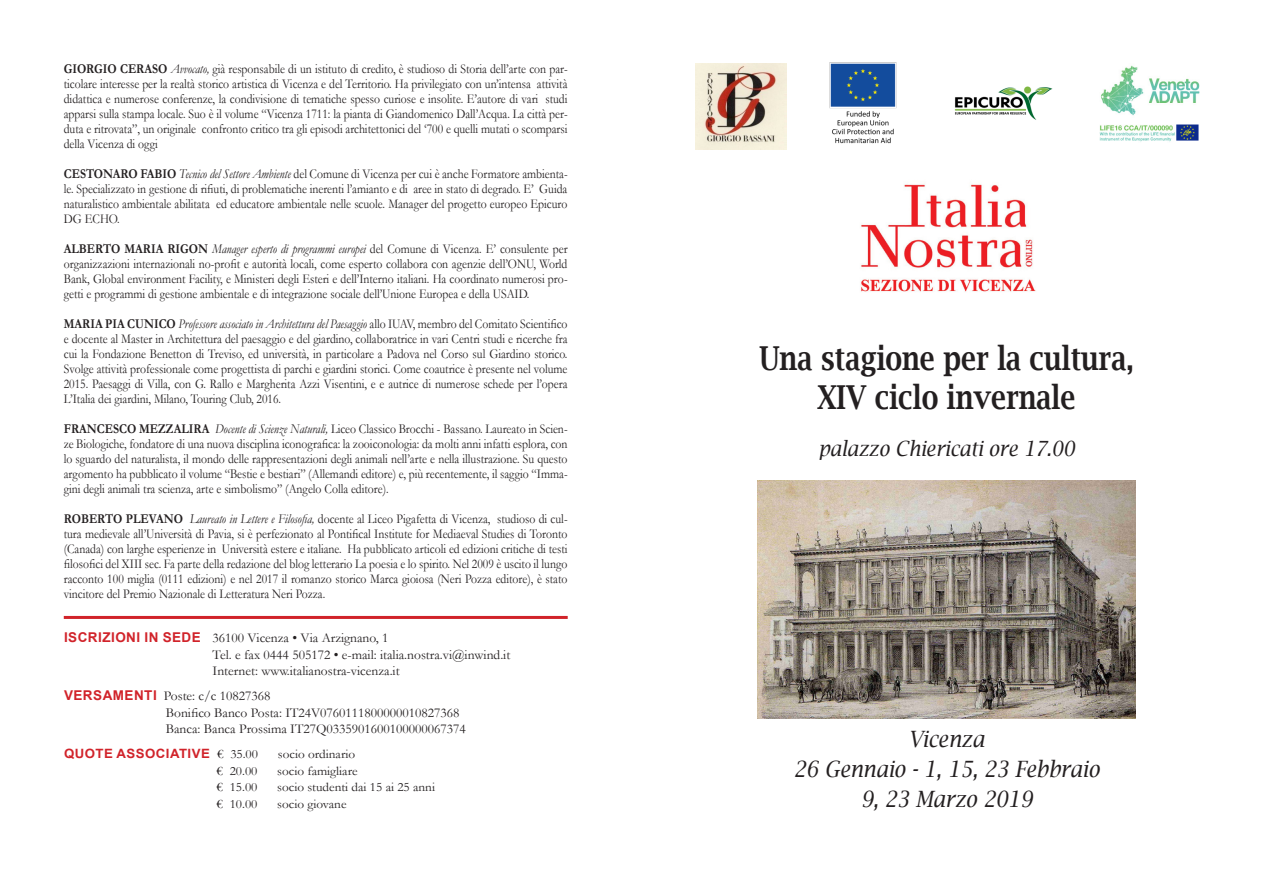
<style>
.page{position:relative;width:1263px;height:893px;background:#fff}
.page>*{position:absolute;margin:0;border:0;box-sizing:border-box;transform-origin:0 0}
.t1{font:600 33px "Lucida Bright";color:#231f20;scale:.82 1}
.t2{font:italic 22.5px "Lucida Bright";color:#231f20;scale:.9 1}
.t3{font:italic 21px "Lucida Bright";color:#231f20;scale:.9 1}
.t4{font:13.5px/15px "Garamond";color:#231f20;text-align:justify;scale:.87 1}
.t5{font:13.5px "Garamond";color:#231f20}
.t6{font:12.9px "Garamond";color:#231f20}
.t7{font:700 12.9px "Arial";letter-spacing:.035em;color:#d1232a}
.s1{font-weight:700}
.s2{font-style:italic}
.s3{font-family:"Arial";font-weight:700;color:#d1232a}
.s4{font-family:"Garamond";font-weight:400;color:#231f20}
</style>
<div class="page">
<img style="left:758px;top:480px;width:377px;height:239px">
<hr style="left:64px;top:616px;width:504px;height:3px;background:#d1232a">
<img style="left:829px;top:62px;width:68px;height:82px">
<img style="left:695px;top:64px;width:92px;height:85px">
<img style="left:1099px;top:65px;width:101px;height:77px">
<img style="left:954px;top:86px;width:99px;height:34px">
<img style="left:861px;top:184px;width:175px;height:108px">
<p class="t4" style="left:64px;top:61px;width:581px"><span class="s1">GIORGIO CERASO</span> <span class="s2">Avvocato,</span> già responsabile di un istituto di credito, è studioso di Storia dell’arte con par&shy;ticolare interesse per la realtà storico artistica di Vicenza e del Territorio. Ha privilegiato con un’intensa attività didattica e numerose conferenze, la condivisione di tematiche spesso curiose e insolite. E’autore di vari studi apparsi sulla stampa locale. Suo è il volume “Vicenza 1711: la pianta di Giandomenico Dall’Acqua. La città per&shy;duta e ritrovata”, un originale confronto critico tra gli episodi architettonici del ‘700 e quelli mutati o scomparsi della Vicenza di oggi</p>
<p class="t4" style="left:64px;top:166px;width:581px"><span class="s1">CESTONARO FABIO</span> <span class="s2">Tecnico del Settore Ambiente</span> del Comune di Vicenza per cui è anche Formatore ambienta&shy;le. Specializzato in gestione di rifiuti, di problematiche inerenti l’amianto e di aree in stato di degrado. E’ Guida naturalistico ambientale abilitata ed educatore ambientale nelle scuole. Manager del progetto europeo Epicuro DG ECHO.</p>
<p class="t4" style="left:64px;top:241px;width:581px"><span class="s1">ALBERTO MARIA RIGON</span> <span class="s2">Manager esperto di programmi europei</span> del Comune di Vicenza. E’ consulente per organizzazioni internazionali no-profit e autorità locali, come esperto collabora con agenzie dell’ONU, World Bank, Global environment Facility, e Ministeri degli Esteri e dell’Interno italiani. Ha coordinato numerosi pro&shy;getti e programmi di gestione ambientale e di integrazione sociale dell’Unione Europea e della USAID.</p>
<p class="t4" style="left:64px;top:316px;width:581px"><span class="s1">MARIA PIA CUNICO</span> <span class="s2">Professore associato in Architettura del Paesaggio</span> allo IUAV, membro del Comitato Scientifico e docente al Master in Architettura del paesaggio e del giardino, collaboratrice in vari Centri studi e ricerche fra cui la Fondazione Benetton di Treviso, ed università, in particolare a Padova nel Corso sul Giardino storico.<br>Svolge attività professionale come progettista di parchi e giardini storici. Come coautrice è presente nel volume 2015. Paesaggi di Villa, con G. Rallo e Margherita Azzi Visentini, e e autrice di numerose schede per l’opera L’Italia dei giardini, Milano, Touring Club, 2016.</p>
<p class="t4" style="left:64px;top:421px;width:581px"><span class="s1">FRANCESCO MEZZALIRA</span> <span class="s2">Docente di Scienze Naturali,</span> Liceo Classico Brocchi - Bassano. Laureato in Scien&shy;ze Biologiche, fondatore di una nuova disciplina iconografica: la zooiconologia: da molti anni infatti esplora, con lo sguardo del naturalista, il mondo delle rappresentazioni degli animali nell’arte e nella illustrazione. Su questo argomento ha pubblicato il volume “Bestie e bestiari” (Allemandi editore) e, più recentemente, il saggio “Imma&shy;gini degli animali tra scienza, arte e simbolismo” (Angelo Colla editore).</p>
<p class="t4" style="left:64px;top:511px;width:581px"><span class="s1">ROBERTO PLEVANO</span> <span class="s2">Laureato in Lettere e Filosofia,</span> docente al Liceo Pigafetta di Vicenza, studioso di cul&shy;tura medievale all’Università di Pavia, si è perfezionato al Pontifical Institute for Mediaeval Studies di Toronto (Canada) con larghe esperienze in Università estere e italiane. Ha pubblicato articoli ed edizioni critiche di testi filosofici del XIII sec. Fa parte della redazione del blog letterario La poesia e lo spirito. Nel 2009 è uscito il lungo racconto 100 miglia (0111 edizioni) e nel 2017 il romanzo storico Marca gioiosa (Neri Pozza editore), è stato vincitore del Premio Nazionale di Letteratura Neri Pozza.</p>
<p class="t5" style="left:64px;top:629px;width:326px"><span class="s3">ISCRIZIONI IN SEDE</span> 36100 Vicenza • Via Arzignano, 1</p>
<p class="t5" style="left:213px;top:645px;width:299px">Tel. e fax 0444 505172 • e-mail: italia.nostra.vi@inwind.it</p>
<p class="t5" style="left:213px;top:662px;width:189px">Internet: www.italianostra-vicenza.it</p>
<p class="t5" style="left:64px;top:687px;width:208px"><span class="s3">VERSAMENTI</span> Poste: c/c 10827368</p>
<p class="t5" style="left:166px;top:704px;width:295px">Bonifico Banco Posta: IT24V0760111800000010827368</p>
<p class="t5" style="left:166px;top:720px;width:301px">Banca: Banca Prossima IT27Q0335901600100000067374</p>
<p class="t7" style="left:64px;top:745px;width:196px">QUOTE ASSOCIATIVE <span class="s4">€ 35.00</span></p>
<p class="t6" style="left:278px;top:746px;width:79px">socio ordinario</p>
<p class="t6" style="left:217px;top:762px;width:42px">€ 20.00</p>
<p class="t6" style="left:277px;top:762px;width:82px">socio famigliare</p>
<p class="t6" style="left:217px;top:779px;width:42px">€ 15.00</p>
<p class="t6" style="left:277px;top:779px;width:159px">socio studenti dai 15 ai 25 anni</p>
<p class="t6" style="left:217px;top:795px;width:42px">€ 10.00</p>
<p class="t6" style="left:277px;top:795px;width:71px">socio giovane</p>
<p class="t1" style="left:759px;top:339px;width:458px">Una stagione per la cultura,</p>
<p class="t1" style="left:817px;top:378px;width:316px">XIV ciclo invernale</p>
<p class="t3" style="left:818px;top:436px;width:286px">palazzo Chiericati ore 17.00</p>
<p class="t2" style="left:909px;top:726px;width:85px">Vicenza</p>
<p class="t2" style="left:794px;top:756px;width:341px">26 Gennaio - 1, 15, 23 Febbraio</p>
<p class="t2" style="left:861px;top:786px;width:192px">9, 23 Marzo 2019</p>
</div>
